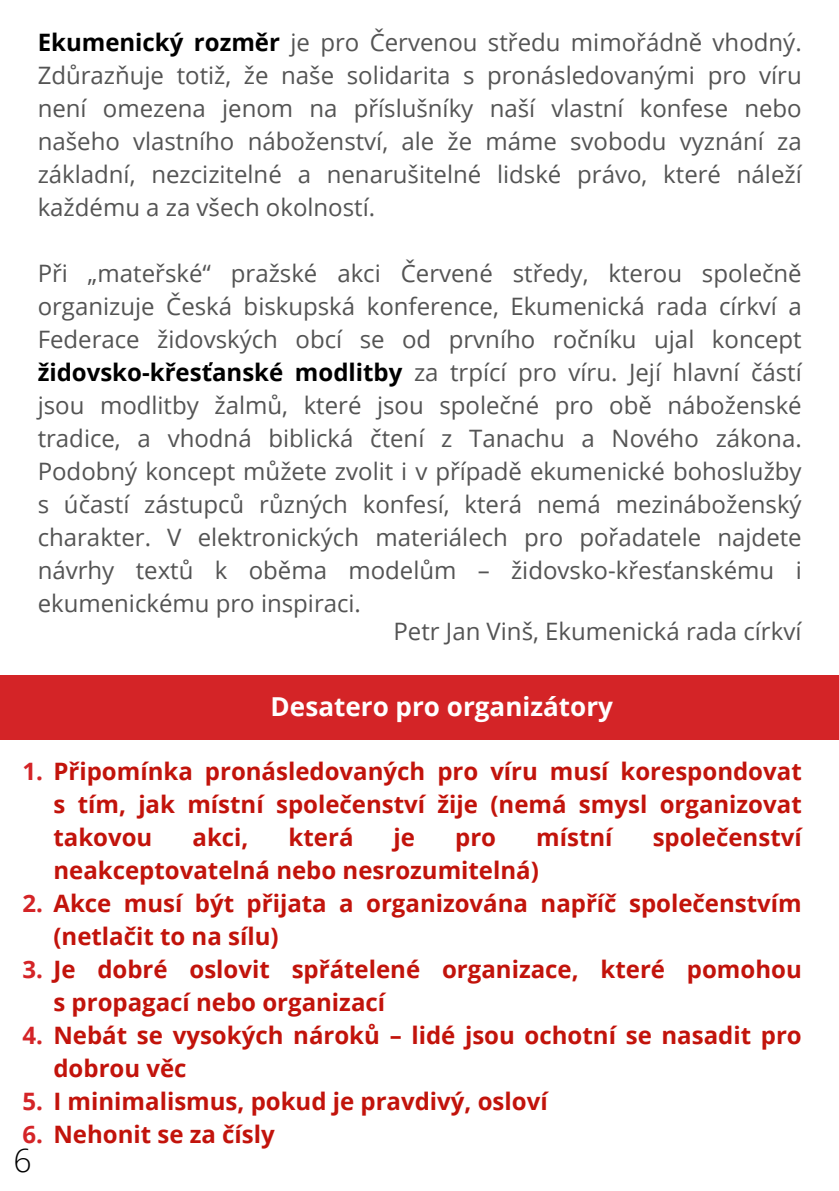
<style>
.page{position:relative;width:839px;height:1191px;background:#fff}
.page>*{position:absolute;margin:0;border:0;box-sizing:border-box;transform-origin:0 0}
.t1{font:300 32px "Open Sans";color:#000}
.t2{font:700 26px "Open Sans";color:#fff}
.t3{font:24px/33px "Open Sans";color:#545454;text-align:justify}
.t4{font:700 24px/33px "Open Sans";color:#c2130b}
.s1{font-weight:700;color:#000}
.s2{color:#d42427}
</style>
<div class="page">
<div style="left:0;top:675px;width:838px;height:64px;background:#d42427"></div>
<p class="t3" style="left:38px;top:25px;width:765px"><span class="s1">Ekumenický rozměr</span> je pro Červenou středu mimořádně vhodný.<br>Zdůrazňuje totiž, že naše solidarita s pronásledovanými pro víru není omezena jenom na příslušníky naší vlastní konfese nebo našeho vlastního náboženství, ale že máme svobodu vyznání za základní, nezcizitelné a nenarušitelné lidské právo, které náleží každému a za všech okolností.</p>
<p class="t3" style="left:38px;top:256px;width:765px">Při „mateřské“ pražské akci Červené středy, kterou společně organizuje Česká biskupská konference, Ekumenická rada církví a Federace židovských obcí se od prvního ročníku ujal koncept <span class="s1">židovsko-křesťanské modlitby</span> za trpící pro víru. Její hlavní částí jsou modlitby žalmů, které jsou společné pro obě náboženské tradice, a vhodná biblická čtení z Tanachu a Nového zákona.<br>Podobný koncept můžete zvolit i v případě ekumenické bohoslužby s účastí zástupců různých konfesí, která nemá mezináboženský charakter. V elektronických materiálech pro pořadatele najdete návrhy textů k oběma modelům – židovsko-křesťanskému i ekumenickému pro inspiraci.</p>
<p class="t3" style="left:393px;top:614px;width:409px">Petr Jan Vinš, Ekumenická rada církví</p>
<p class="t2" style="left:271px;top:688px;width:344px">Desatero pro organizátory</p>
<p class="t4" style="left:53px;top:754px;width:749px;text-align:justify;text-indent:-31px"><span class="s2">1.</span> Připomínka pronásledovaných pro víru musí korespondovat s tím, jak místní společenství žije (nemá smysl organizovat takovou</p>
<p class="t4" style="left:192px;top:820px;width:57px">akci,</p>
<p class="t4" style="left:288px;top:820px;width:66px">která</p>
<p class="t4" style="left:393px;top:820px;width:23px">je</p>
<p class="t4" style="left:455px;top:820px;width:42px">pro</p>
<p class="t4" style="left:536px;top:820px;width:78px">místní</p>
<p class="t4" style="left:652px;top:820px;width:150px">společenství</p>
<p class="t4" style="left:53px;top:853px;width:487px">neakceptovatelná nebo nesrozumitelná)</p>
<p class="t4" style="left:53px;top:886px;width:749px;text-indent:-31px"><span class="s2">2.</span> Akce musí být přijata a organizována napříč společenstvím (netlačit to na sílu)</p>
<p class="t4" style="left:53px;top:952px;width:749px;text-indent:-31px"><span class="s2">3.</span> Je dobré oslovit spřátelené organizace, které pomohou s propagací nebo organizací</p>
<p class="t4" style="left:53px;top:1018px;width:749px;text-indent:-31px"><span class="s2">4.</span> Nebát se vysokých nároků – lidé jsou ochotní se nasadit pro dobrou věc</p>
<p class="t4" style="left:22px;top:1084px;width:526px"><span class="s2">5.</span> I minimalismus, pokud je pravdivý, osloví</p>
<p class="t4" style="left:22px;top:1117px;width:254px"><span class="s2">6.</span> Nehonit se za čísly</p>
<p class="t1" style="left:14px;top:1138px;width:20px">6</p>
</div>
